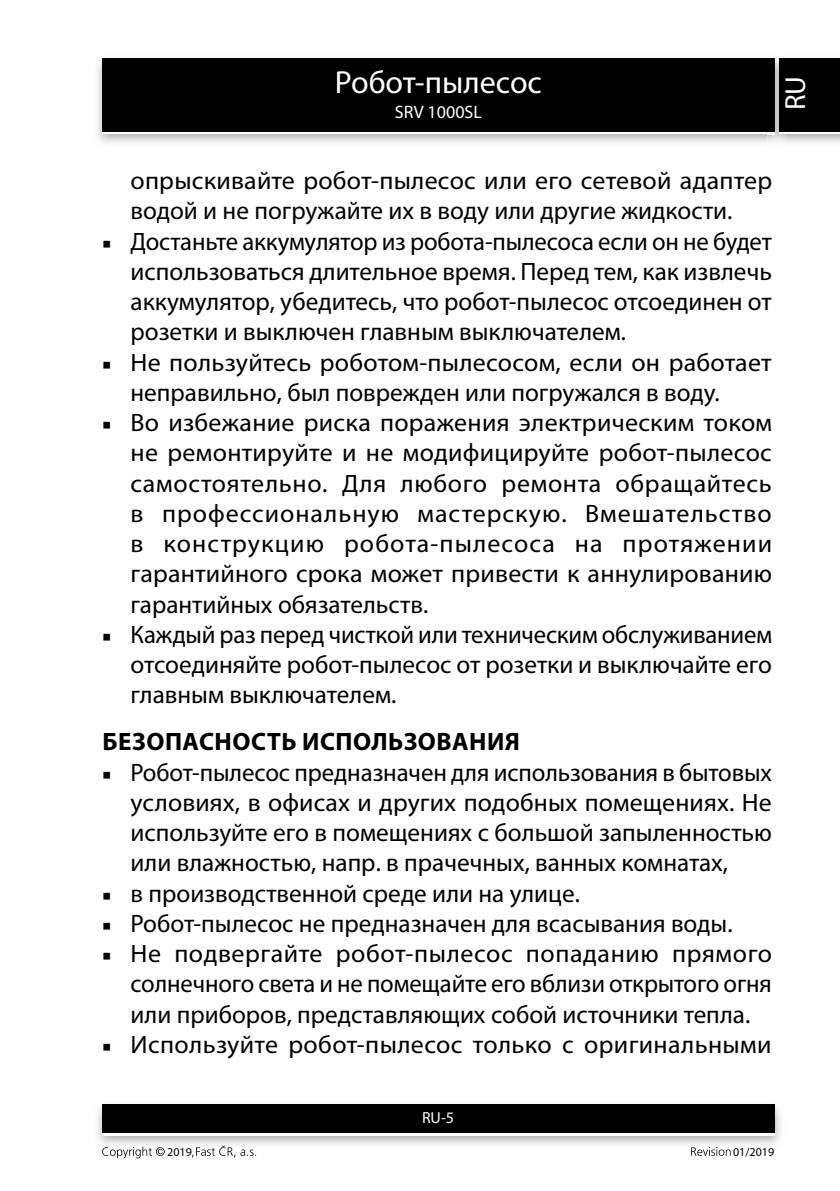
<style>
.page{position:relative;width:840px;height:1191px;background:#fff}
.page>*{position:absolute;margin:0;border:0;box-sizing:border-box;transform-origin:0 0}
.t1{font:32px "Myriad Pro";color:#fff}
.t2{font:29px "Myriad Pro";color:#fff}
.t3{font:25.2px/30.2px "Myriad Pro";color:#000;text-align:justify}
.t4{font:700 25.2px "Myriad Pro";letter-spacing:.02em;color:#000}
.t5{font:18px "Myriad Pro";color:#fff}
.t6{font:16px "Myriad Pro";color:#fff}
.t7{font:12px "Myriad Pro";color:#000}
.s1{font-family:"Minion Pro";font-size:23px}
</style>
<div class="page">
<div style="left:102px;top:61px;width:672px;height:73px;background:linear-gradient(to right,#000,#000)"></div>
<div style="left:102px;top:58px;width:672px;height:73px;background:#000"></div>
<img style="left:97px;top:1104px;width:684px;height:41px">
<div style="left:102px;top:1107px;width:672px;height:28px;background:linear-gradient(to right,#fff,#fff)"></div>
<div style="left:102px;top:1104px;width:672px;height:28px;background:#000"></div>
<img style="left:767px;top:56px;width:18px;height:89px">
<svg style="left:767px;top:131px;width:7px;height:3px"></svg>
<img style="left:767px;top:58px;width:7px;height:3px">
<img style="left:767px;top:61px;width:7px;height:70px">
<div style="left:778px;top:61px;width:61px;height:73px;background:linear-gradient(to right,#000,#000)"></div>
<div style="left:778px;top:58px;width:61px;height:73px;background:#000"></div>
<svg style="left:102px;top:1146px;width:63px;height:12px"></svg>
<svg style="left:192px;top:1145px;width:64px;height:12px"></svg>
<svg style="left:691px;top:1147px;width:39px;height:8px"></svg>
<p class="t1" style="left:335px;top:62px;width:208px">Робот-пылесос</p>
<p class="t5" style="left:394px;top:101px;width:89px">SRV 1000SL</p>
<p class="t2" style="left:777px;top:110px;width:36px;rotate:-90deg">RU</p>
<p class="t3" style="left:130px;top:165px;width:642px">опрыскивайте робот-пылесос или его сетевой адаптер водой и не погружайте их в воду или другие жидкости.</p>
<p class="t3" style="left:130px;top:226px;width:642px;text-indent:-28px"><span class="s1">■</span> Достаньте аккумулятор из робота-пылесоса если он не будет использоваться длительное время. Перед тем, как извлечь аккумулятор, убедитесь, что робот-пылесос отсоединен от розетки и выключен главным выключателем.</p>
<p class="t3" style="left:130px;top:346px;width:642px;text-indent:-28px"><span class="s1">■</span> Не пользуйтесь роботом-пылесосом, если он работает неправильно, был поврежден или погружался в воду.</p>
<p class="t3" style="left:130px;top:407px;width:642px;text-indent:-28px"><span class="s1">■</span> Во избежание риска поражения электрическим током не ремонтируйте и не модифицируйте робот-пылесос самостоятельно. Для любого ремонта обращайтесь в профессиональную мастерскую. Вмешательство в конструкцию робота-пылесоса на протяжении гарантийного срока может привести к аннулированию гарантийных обязательств.</p>
<p class="t3" style="left:130px;top:619px;width:642px;text-indent:-28px"><span class="s1">■</span> Каждый раз перед чисткой или техническим обслуживанием отсоединяйте робот-пылесос от розетки и выключайте его главным выключателем.</p>
<p class="t4" style="left:102px;top:725px;width:419px">БЕЗОПАСНОСТЬ ИСПОЛЬЗОВАНИЯ</p>
<p class="t3" style="left:130px;top:756px;width:642px;text-indent:-28px"><span class="s1">■</span> Робот-пылесос предназначен для использования в бытовых условиях, в офисах и других подобных помещениях. Не используйте его в помещениях с большой запыленностью или влажностью, напр. в прачечных, ванных комнатах,</p>
<p class="t3" style="left:102px;top:877px;width:479px"><span class="s1">■</span> в производственной среде или на улице.</p>
<p class="t3" style="left:102px;top:908px;width:631px"><span class="s1">■</span> Робот-пылесос не предназначен для всасывания воды.</p>
<p class="t3" style="left:130px;top:938px;width:642px;text-indent:-28px"><span class="s1">■</span> Не подвергайте робот-пылесос попаданию прямого солнечного света и не помещайте его вблизи открытого огня или приборов, представляющих собой источники тепла.</p>
<p class="t3" style="left:102px;top:1029px;width:670px"><span class="s1">■</span> Используйте робот-пылесос только с оригинальными</p>
<p class="t6" style="left:422px;top:1108px;width:34px">RU-5</p>
<p class="t7" style="left:167px;top:1144px;width:26px">2019</p>
<p class="t7" style="left:732px;top:1144px;width:43px">01/2019</p>
</div>
